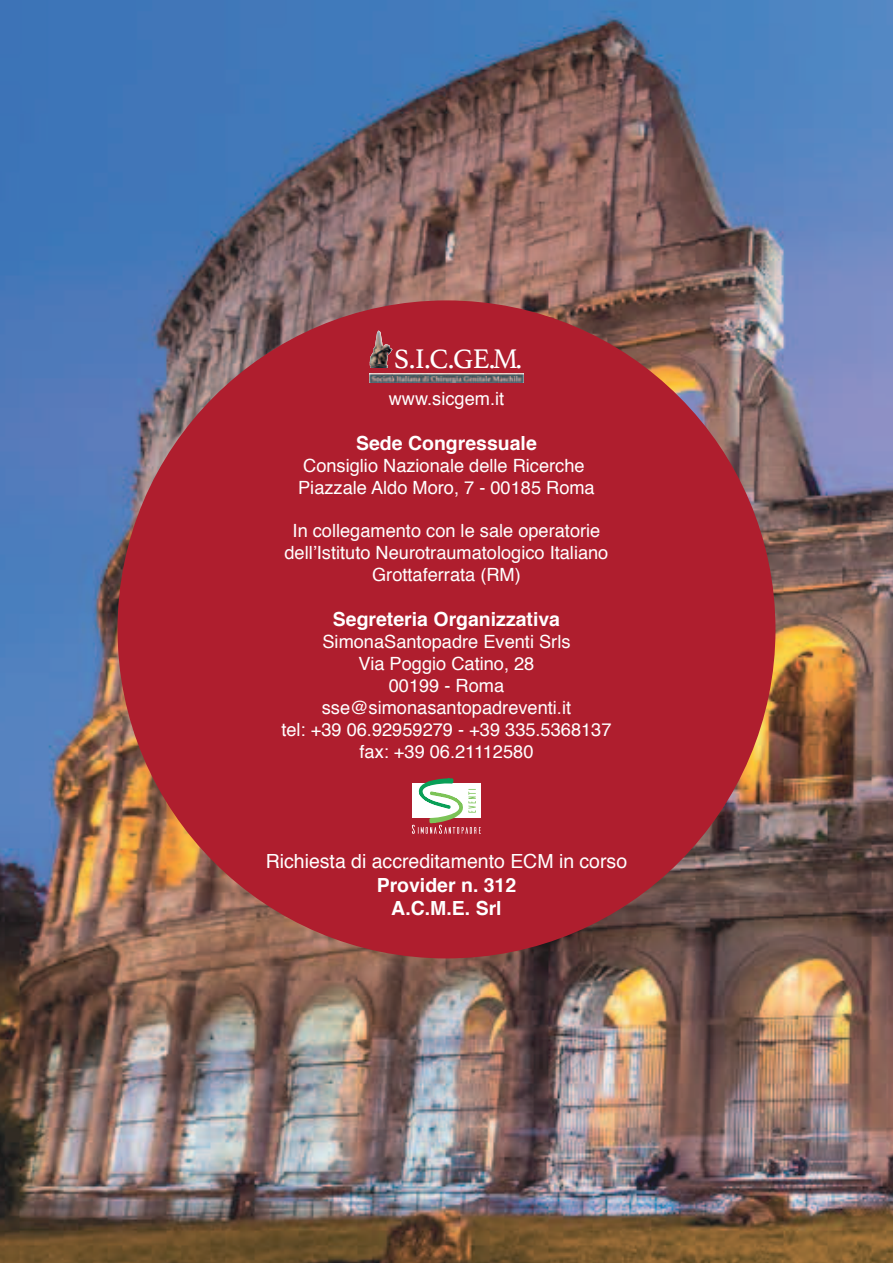
<style>
.page{position:relative;width:893px;height:1263px;background:#fff}
.page>*{position:absolute;margin:0;border:0;box-sizing:border-box;transform-origin:0 0}
.t1{font:28.35px "Athelas";color:#fff}
.t2{font:700 19.5px/23.4px "Helvetica";color:#fff;text-align:center}
.t3{font:19.5px "Helvetica";color:#fff}
.t4{font:18.15px/21.9px "Helvetica";color:#fff;text-align:center}
</style>
<div class="page">
<img style="left:0;top:0;width:893px;height:1263px">
<div style="left:118px;top:300px;width:657px;height:658px;background:#af1e2e;border-radius:50%"></div>
<img style="left:370px;top:374px;width:153px;height:9px">
<img style="left:369px;top:330px;width:23px;height:38px">
<svg style="left:412px;top:778px;width:69px;height:56px"></svg>
<h1 class="t1" style="left:394px;top:336px;width:129px">S.I.C.GE.M.</h1>
<p class="t4" style="left:389px;top:388px;width:117px">www.sicgem.it</p>
<p class="t2" style="left:356px;top:432px;width:182px">Sede Congressuale</p>
<p class="t4" style="left:298px;top:455px;width:298px;text-align:left">Consiglio Nazionale delle Ricerche<br>Piazzale Aldo Moro, 7 - 00185 Roma</p>
<p class="t4" style="left:284px;top:521px;width:325px">In collegamento con le sale operatorie dell’Istituto Neurotraumatologico Italiano<br>Grottaferrata (RM)</p>
<p class="t2" style="left:333px;top:608px;width:229px">Segreteria Organizzativa</p>
<p class="t4" style="left:281px;top:631px;width:332px">SimonaSantopadre Eventi Srls<br>Via Poggio Catino, 28<br>00199 - Roma sse@simonasantopadreventi.it<br>tel: +39 06.92959279 - +39 335.5368137 fax: +39 06.21112580</p>
<p class="t3" style="left:266px;top:846px;width:363px">Richiesta di accreditamento ECM in corso</p>
<p class="t2" style="left:377px;top:873px;width:141px">Provider n. 312<br>A.C.M.E. Srl</p>
</div>
